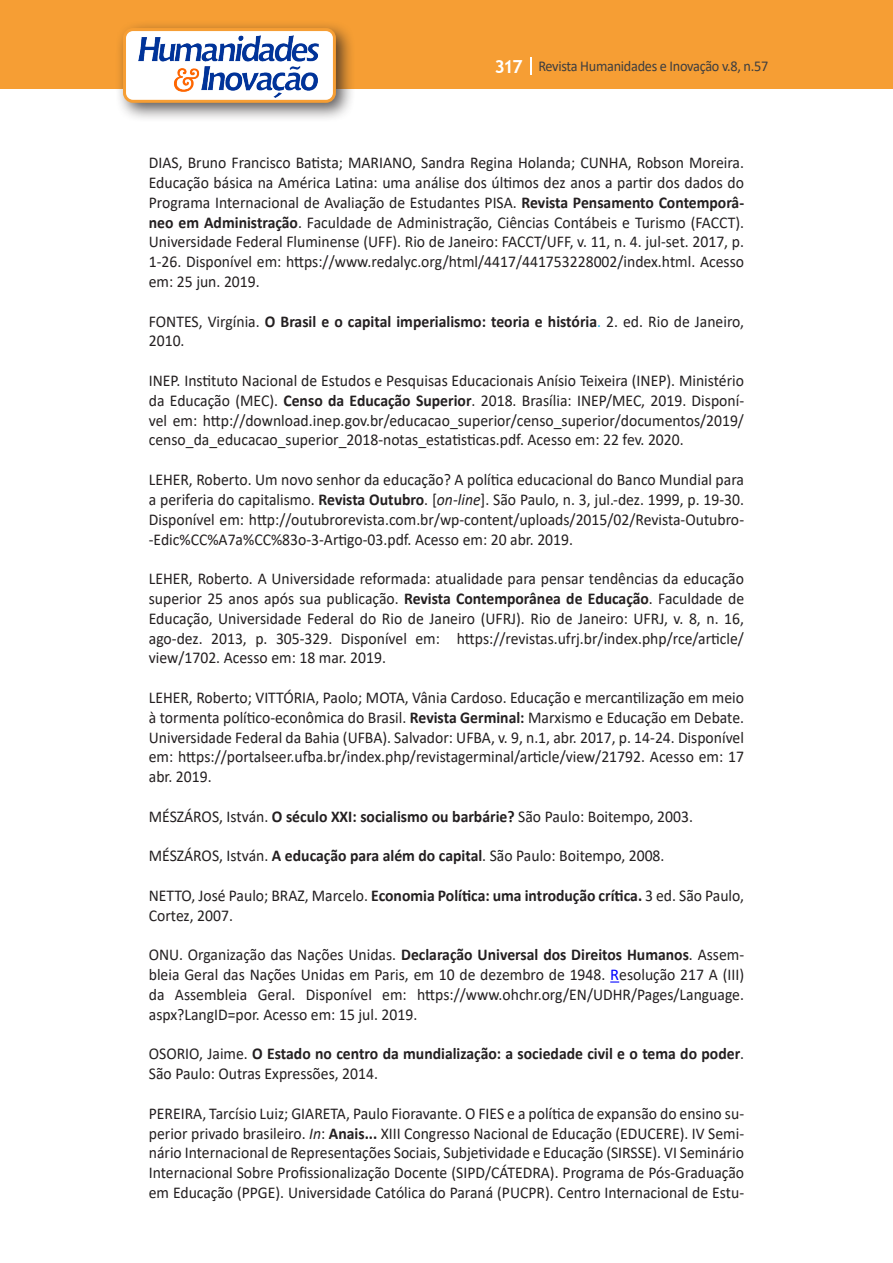
<style>
.page{position:relative;width:893px;height:1263px;background:#fff}
.page>*{position:absolute;margin:0;border:0;box-sizing:border-box;transform-origin:0 0}
.Texto{font:16.5px/19.8px "Calibri";color:#231f20;text-align:justify;scale:.95 1}
.Texto-2{font:700 16.5px/19.8px "Calibri";color:#231f20;scale:.95 1}
.t1{font:15px "Calibri";letter-spacing:-.02em;color:#3e3e3f;scale:.95 1}
.s1{font-family:"Trebuchet MS";font-weight:700;font-size:18px;color:#fff}
.s2{font-weight:700}
.s3{font-weight:400}
.s4{font-weight:400;color:#00b0f0}
.s5{font-style:italic}
.s6{color:#00f}
</style>
<div class="page">
<div style="left:0;top:0;width:893px;height:88px;background:#f69e34"></div>
<svg style="left:530px;top:57px;width:2px;height:18px"></svg>
<div style="left:115px;top:20px;width:241px;height:103px;background:#231f20;opacity:.75"></div>
<div style="left:125px;top:30px;width:209px;height:71px;background:#fff;border-radius:9px"></div>
<img style="left:138px;top:35px;width:181px;height:62px">
<div style="left:123px;top:28px;width:213px;height:75px;border:3px solid #f69e34;border-radius:9px"></div>
<p class="t1" style="left:495px;top:56px;width:290px"><span class="s1">317</span> Revista Humanidades e Inovação v.8, n.57</p>
<p class="Texto" style="left:149px;top:152px;width:628px">DIAS, Bruno Francisco Batista; MARIANO, Sandra Regina Holanda; CUNHA, Robson Moreira.<br>Educação básica na América Latina: uma análise dos últimos dez anos a partir dos dados do Programa Internacional de Avaliação de Estudantes PISA. <span class="s2">Revista Pensamento Contemporâ&shy;neo em Administração</span>. Faculdade de Administração, Ciências Contábeis e Turismo (FACCT).<br>Universidade Federal Fluminense (UFF). Rio de Janeiro: FACCT/UFF, v. 11, n. 4. jul-set. 2017, p.<br>1-26. Disponível em: https://www.redalyc.org/html/4417/441753228002/index.html. Acesso em: 25 jun. 2019.</p>
<p class="Texto-2" style="left:149px;top:311px;width:628px"><span class="s3">FONTES, Virgínia.</span> O Brasil e o capital imperialismo: teoria e história<span class="s4">.</span> <span class="s3">2. ed. Rio de Janeiro,<br>2010.</span></p>
<p class="Texto" style="left:149px;top:370px;width:628px">INEP. Instituto Nacional de Estudos e Pesquisas Educacionais Anísio Teixeira (INEP). Ministério da Educação (MEC). <span class="s2">Censo da Educação Superior</span>. 2018. Brasília: INEP/MEC, 2019. Disponí&shy;vel em: http://download.inep.gov.br/educacao_superior/censo_superior/documentos/2019/ censo_da_educacao_superior_2018-notas_estatisticas.pdf. Acesso em: 22 fev. 2020.</p>
<p class="Texto" style="left:149px;top:469px;width:628px">LEHER, Roberto. Um novo senhor da educação? A política educacional do Banco Mundial para a periferia do capitalismo. <span class="s2">Revista Outubro</span>. [<span class="s5">on-line</span>]. São Paulo, n. 3, jul.-dez. 1999, p. 19-30.<br>Disponível em: http://outubrorevista.com.br/wp-content/uploads/2015/02/Revista-Outubro--Edic%CC%A7a%CC%83o-3-Artigo-03.pdf. Acesso em: 20 abr. 2019.</p>
<p class="Texto" style="left:149px;top:568px;width:628px">LEHER, Roberto. A Universidade reformada: atualidade para pensar tendências da educação superior 25 anos após sua publicação. <span class="s2">Revista Contemporânea de Educação</span>. Faculdade de Educação, Universidade Federal do Rio de Janeiro (UFRJ). Rio de Janeiro: UFRJ, v. 8, n. 16, ago-dez. 2013, p. 305-329. Disponível em: https://revistas.ufrj.br/index.php/rce/article/ view/1702. Acesso em: 18 mar. 2019.</p>
<p class="Texto" style="left:149px;top:687px;width:628px">LEHER, Roberto; VITTÓRIA, Paolo; MOTA, Vânia Cardoso. Educação e mercantilização em meio à tormenta político-econômica do Brasil. <span class="s2">Revista Germinal:</span> Marxismo e Educação em Debate.<br>Universidade Federal da Bahia (UFBA). Salvador: UFBA, v. 9, n.1, abr. 2017, p. 14-24. Disponível em: https://portalseer.ufba.br/index.php/revistagerminal/article/view/21792. Acesso em: 17 abr. 2019.</p>
<p class="Texto" style="left:149px;top:806px;width:574px">MÉSZÁROS, István. <span class="s2">O século XXI: socialismo ou barbárie?</span> São Paulo: Boitempo, 2003.</p>
<p class="Texto" style="left:149px;top:845px;width:544px">MÉSZÁROS, István. <span class="s2">A educação para além do capital</span>. São Paulo: Boitempo, 2008.</p>
<p class="Texto" style="left:149px;top:885px;width:628px">NETTO, José Paulo; BRAZ, Marcelo. <span class="s2">Economia Política: uma introdução crítica.</span> 3 ed. São Paulo,<br>Cortez, 2007.</p>
<p class="Texto" style="left:149px;top:944px;width:628px">ONU. Organização das Nações Unidas. <span class="s2">Declaração Universal dos Direitos Humanos</span>. Assem&shy;bleia Geral das Nações Unidas em Paris, em 10 de dezembro de 1948. <span class="s6">R</span>esolução 217 A (III) da Assembleia Geral. Disponível em: https://www.ohchr.org/EN/UDHR/Pages/Language. aspx?LangID=por. Acesso em: 15 jul. 2019.</p>
<p class="Texto-2" style="left:149px;top:1044px;width:628px"><span class="s3">OSORIO, Jaime.</span> O Estado no centro da mundialização: a sociedade civil e o tema do poder<span class="s3">.<br>São Paulo: Outras Expressões, 2014.</span></p>
<p class="Texto" style="left:149px;top:1103px;width:628px">PEREIRA, Tarcísio Luiz; GIARETA, Paulo Fioravante. O FIES e a política de expansão do ensino su&shy;perior privado brasileiro. <span class="s5">In</span>: <span class="s2">Anais...</span> XIII Congresso Nacional de Educação (EDUCERE). IV Semi&shy;nário Internacional de Representações Sociais, Subjetividade e Educação (SIRSSE). VI Seminário Internacional Sobre Profissionalização Docente (SIPD/CÁTEDRA). Programa de Pós-Graduação em Educação (PPGE). Universidade Católica do Paraná (PUCPR). Centro Internacional de Estu-</p>
</div>
